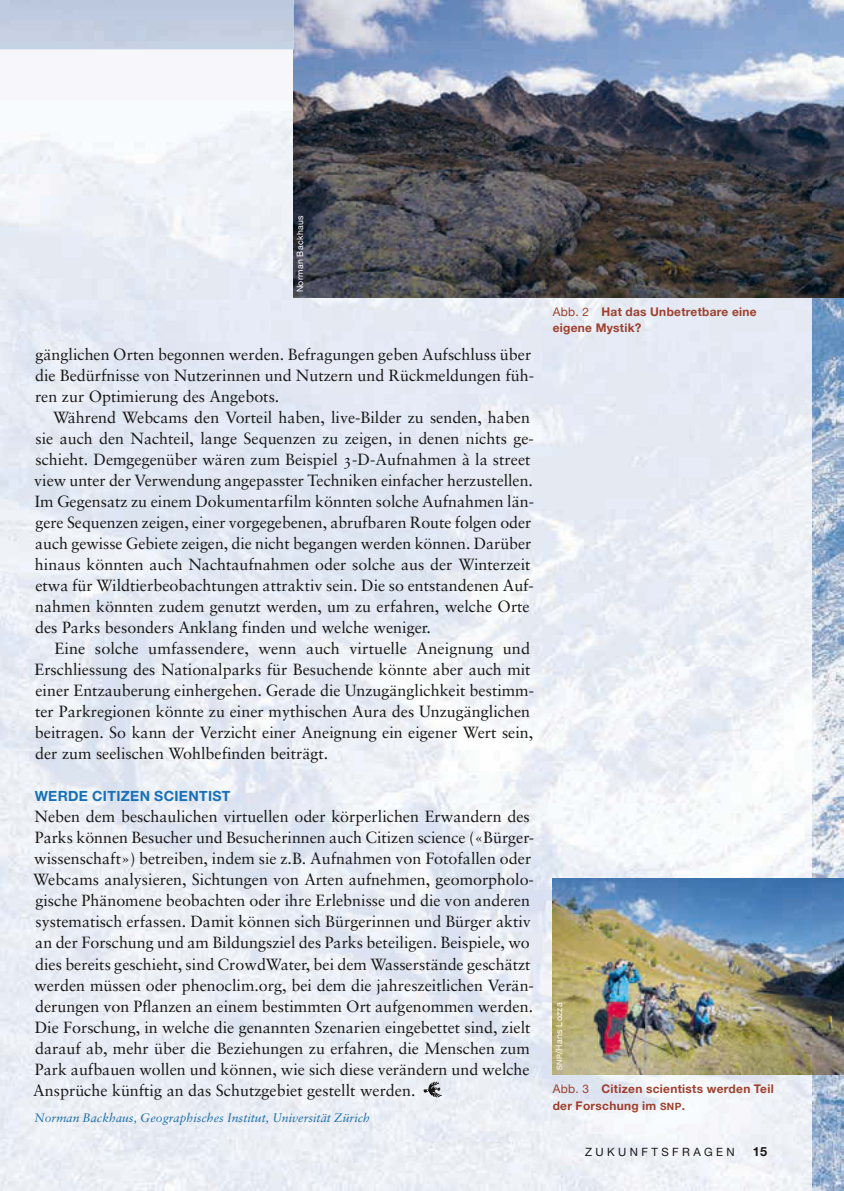
<style>
.page{position:relative;width:844px;height:1191px;background:#fff}
.page>*{position:absolute;margin:0;border:0;box-sizing:border-box;transform-origin:0 0}
.t1{font:16.1px/21px "Sabon LT Pro";color:#181716}
.t2{font:700 14px "Helvetica Neue LT Std";letter-spacing:.025em;color:#1770b8}
.t3{font:700 12.6px "Helvetica Neue LT Std";color:#181716}
.t4{font:italic 12.25px "Sabon LT Pro";color:#1e6fa8}
.t5{font:700 11.9px/16.6px "Helvetica Neue LT Std";letter-spacing:.025em;color:#9e3f2d}
.t6{font:11.38px "Helvetica Neue LT Std";letter-spacing:.3em;color:#181716}
.t7{font:8.75px "Helvetica Neue";letter-spacing:.035em;color:#fff}
.s1{font-weight:400}
.s2{font-size:7.35px}
.s3{font-size:9.97px}
</style>
<div class="page">
<img style="left:0;top:0;width:843px;height:1191px">
<img style="left:0;top:50px;width:311px;height:1141px">
<img style="left:311px;top:297px;width:500px;height:593px">
<img style="left:311px;top:890px;width:250px;height:301px">
<img style="left:561px;top:1074px;width:250px;height:117px">
<svg style="left:423px;top:1081px;width:19px;height:16px"></svg>
<img style="left:552px;top:878px;width:291px;height:196px">
<img style="left:294px;top:0;width:549px;height:59px">
<img style="left:811px;top:59px;width:32px;height:238px">
<img style="left:294px;top:50px;width:517px;height:247px">
<p class="t7" style="left:294px;top:292px;width:78px;rotate:-90deg">Norman Backhaus</p>
<p class="t1" style="left:35px;top:344px;width:500px">gänglichen Orten begonnen werden. Befragungen geben Aufschluss über die Bedürfnisse von Nutzerinnen und Nutzern und Rückmeldungen füh&shy;ren zur Optimierung des Angebots.</p>
<p class="t1" style="left:34px;top:407px;width:501px;text-indent:19px">Während Webcams den Vorteil haben, live-Bilder zu senden, haben sie auch den Nachteil, lange Sequenzen zu zeigen, in denen nichts ge&shy;schieht. Demgegenüber wären zum Beispiel 3-D-Aufnahmen à la street view unter der Verwendung angepasster Techniken einfacher herzustellen.<br>Im Gegensatz zu einem Dokumentarfilm könnten solche Aufnahmen län&shy;gere Sequenzen zeigen, einer vorgegebenen, abrufbaren Route folgen oder auch gewisse Gebiete zeigen, die nicht begangen werden können. Darüber hinaus könnten auch Nachtaufnahmen oder solche aus der Winterzeit etwa für Wildtierbeobachtungen attraktiv sein. Die so entstandenen Auf&shy;nahmen könnten zudem genutzt werden, um zu erfahren, welche Orte des Parks besonders Anklang finden und welche weniger.</p>
<p class="t1" style="left:34px;top:638px;width:501px;text-indent:20px">Eine solche umfassendere, wenn auch virtuelle Aneignung und Erschliessung des Nationalparks für Besuchende könnte aber auch mit einer Entzauberung einhergehen. Gerade die Unzugänglichkeit bestimm&shy;ter Parkregionen könnte zu einer mythischen Aura des Unzugänglichen beitragen. So kann der Verzicht einer Aneignung ein eigener Wert sein, der zum seelischen Wohlbefinden beiträgt.</p>
<p class="t2" style="left:35px;top:787px;width:197px">WERDE CITIZEN SCIENTIST</p>
<p class="t1" style="left:33px;top:806px;width:502px">Neben dem beschaulichen virtuellen oder körperlichen Erwandern des Parks können Besucher und Besucherinnen auch Citizen science («Bürger&shy;wissenschaft») betreiben, indem sie z.B. Aufnahmen von Fotofallen oder Webcams analysieren, Sichtungen von Arten aufnehmen, geomorpholo&shy;gische Phänomene beobachten oder ihre Erlebnisse und die von anderen systematisch erfassen. Damit können sich Bürgerinnen und Bürger aktiv an der Forschung und am Bildungsziel des Parks beteiligen. Beispiele, wo dies bereits geschieht, sind CrowdWater, bei dem Wasserstände geschätzt werden müssen oder phenoclim.org, bei dem die jahreszeitlichen Verän&shy;derungen von Pflanzen an einem bestimmten Ort aufgenommen werden.<br>Die Forschung, in welche die genannten Szenarien eingebettet sind, zielt darauf ab, mehr über die Beziehungen zu erfahren, die Menschen zum Park aufbauen wollen und können, wie sich diese verändern und welche Ansprüche künftig an das Schutzgebiet gestellt werden.</p>
<p class="t4" style="left:35px;top:1109px;width:337px">Norman Backhaus, Geographisches Institut, Universität Zürich</p>
<p class="t5" style="left:552px;top:303px;width:205px"><span class="s1">Abb. 2</span> Hat das Unbetretbare eine eigene Mystik?</p>
<p class="t7" style="left:552px;top:1069px;width:69px;rotate:-90deg"><span class="s2">SNP</span>/Hans Lozza</p>
<p class="t5" style="left:552px;top:1080px;width:222px"><span class="s1">Abb. 3</span> Citizen scientists werden Teil der Forschung im <span class="s3">SNP</span>.</p>
<p class="t6" style="left:585px;top:1145px;width:151px">ZUKUNFTSFRAGEN</p>
<p class="t3" style="left:752px;top:1144px;width:16px">15</p>
</div>
